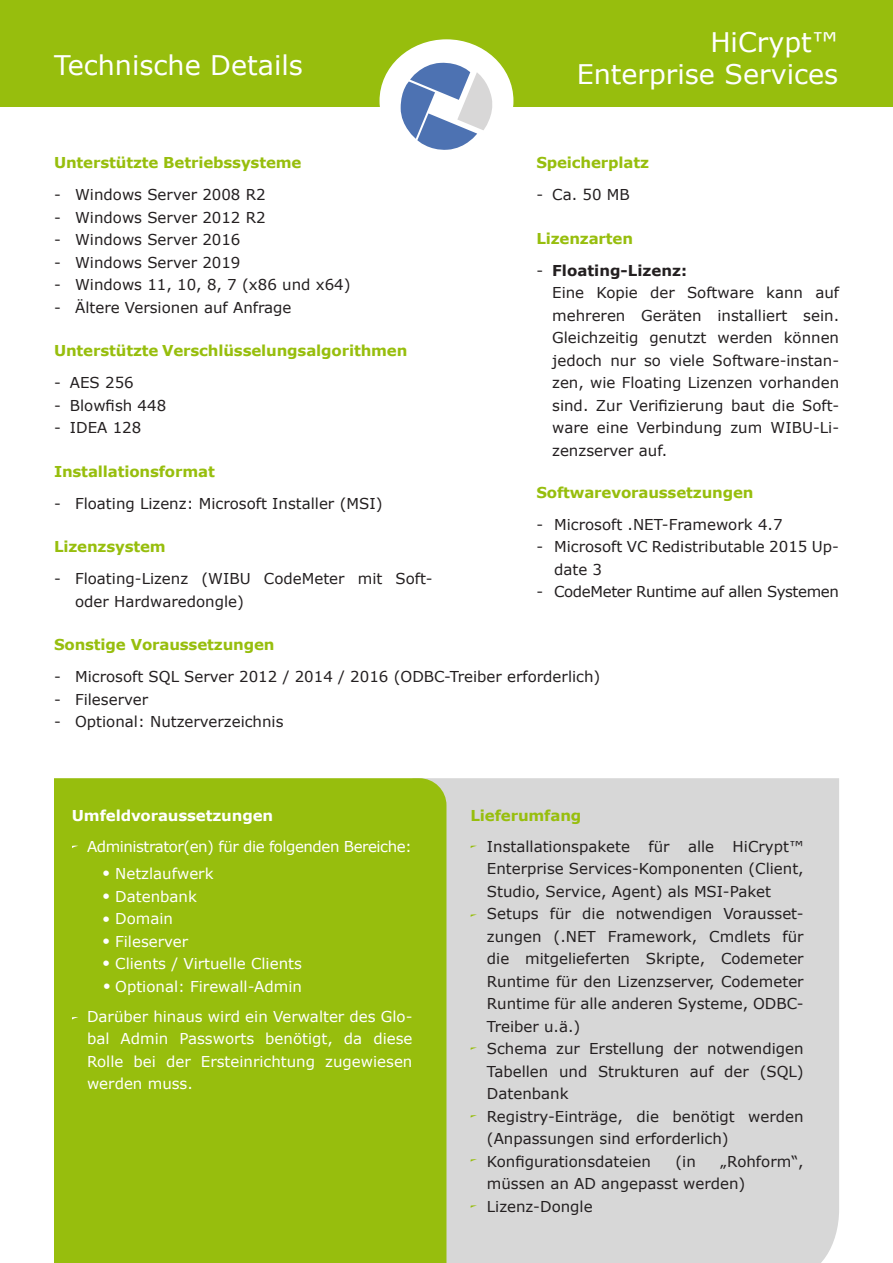
<style>
.page{position:relative;width:893px;height:1263px;background:#fff}
.page>*{position:absolute;margin:0;border:0;box-sizing:border-box;transform-origin:0 0}
.t1{font:27px/32.4px "Verdana";color:#fff;text-align:right}
.t2{font:15px/22.5px "Verdana";color:#231f20}
.t3{font:15px/22.5px "Verdana";color:#fff;text-align:justify}
.t4{font:700 15px "Verdana";letter-spacing:-.01em;color:#97be0d}
.t5{font:15px "Verdana";letter-spacing:-.03em;color:#fff}
.t6{font:700 15px "Verdana";letter-spacing:-.01em;color:#fff}
.t7{font:700 15px "Verdana";color:#231f20}
</style>
<div class="page">
<div style="left:446px;top:778px;width:393px;height:485px;background:#d7d7d7"></div>
<div style="left:0;top:0;width:893px;height:106px;background:#97be0d"></div>
<div style="left:379px;top:39px;width:134px;height:123px;background:#fff;border-radius:50%"></div>
<svg style="left:401px;top:62px;width:91px;height:88px"></svg>
<div style="left:54px;top:778px;width:392px;height:485px;background:#97be0d"></div>
<svg style="left:72px;top:845px;width:7px;height:3px"></svg>
<svg style="left:470px;top:845px;width:7px;height:3px"></svg>
<svg style="left:470px;top:914px;width:7px;height:3px"></svg>
<svg style="left:470px;top:1047px;width:7px;height:3px"></svg>
<svg style="left:470px;top:1115px;width:7px;height:3px"></svg>
<svg style="left:470px;top:1159px;width:7px;height:3px"></svg>
<svg style="left:470px;top:1205px;width:7px;height:3px"></svg>
<svg style="left:72px;top:1017px;width:7px;height:3px"></svg>
<h1 class="t1" style="left:54px;top:51px;width:250px">Technische Details</h1>
<p class="t4" style="left:54px;top:157px;width:249px">Unterstützte Betriebssysteme</p>
<p class="t2" style="left:54px;top:185px;width:8px;text-align:justify">- - - - - -</p>
<p class="t2" style="left:75px;top:185px;width:277px">Windows Server 2008 R2<br>Windows Server 2012 R2<br>Windows Server 2016<br>Windows Server 2019<br>Windows 11, 10, 8, 7 (x86 und x64)<br>Ältere Versionen auf Anfrage</p>
<p class="t4" style="left:54px;top:345px;width:355px">Unterstützte Verschlüsselungsalgorithmen</p>
<p class="t2" style="left:54px;top:373px;width:8px;text-align:justify">- - -</p>
<p class="t2" style="left:70px;top:373px;width:98px">AES 256<br>Blowfish 448<br>IDEA 128</p>
<p class="t4" style="left:54px;top:465px;width:162px">Installationsformat</p>
<p class="t2" style="left:54px;top:493px;width:8px">-</p>
<p class="t2" style="left:75px;top:493px;width:309px">Floating Lizenz: Microsoft Installer (MSI)</p>
<p class="t4" style="left:54px;top:541px;width:113px">Lizenzsystem</p>
<p class="t2" style="left:54px;top:569px;width:8px">-</p>
<p class="t2" style="left:75px;top:569px;width:359px">Floating-Lizenz (WIBU CodeMeter mit Soft&shy;oder Hardwaredongle)</p>
<p class="t4" style="left:54px;top:639px;width:222px">Sonstige Voraussetzungen</p>
<h1 class="t1" style="left:577px;top:28px;width:263px">HiCrypt™<br>Enterprise Services</h1>
<p class="t4" style="left:536px;top:157px;width:114px">Speicherplatz</p>
<p class="t2" style="left:536px;top:185px;width:8px">-</p>
<p class="t2" style="left:552px;top:185px;width:79px">Ca. 50 MB</p>
<p class="t4" style="left:536px;top:232px;width:98px">Lizenzarten</p>
<p class="t2" style="left:536px;top:260px;width:8px">-</p>
<p class="t7" style="left:552px;top:264px;width:136px">Floating-Lizenz:</p>
<p class="t2" style="left:552px;top:283px;width:288px;text-align:justify">Eine Kopie der Software kann auf mehreren Geräten installiert sein.<br>Gleichzeitig genutzt werden können jedoch nur so viele Software-instan&shy;zen, wie Floating Lizenzen vorhanden sind. Zur Verifizierung baut die Soft&shy;ware eine Verbindung zum WIBU-Li&shy;zenzserver auf.</p>
<p class="t4" style="left:536px;top:486px;width:219px">Softwarevoraussetzungen</p>
<p class="t2" style="left:536px;top:514px;width:8px">- -</p>
<p class="t2" style="left:536px;top:582px;width:8px">-</p>
<p class="t2" style="left:554px;top:514px;width:286px">Microsoft .NET-Framework 4.7<br>Microsoft VC Redistributable 2015 Up&shy;date 3<br>CodeMeter Runtime auf allen Systemen</p>
<p class="t2" style="left:54px;top:667px;width:8px;text-align:justify">- - -</p>
<p class="t2" style="left:75px;top:667px;width:527px">Microsoft SQL Server 2012 / 2014 / 2016 (ODBC-Treiber erforderlich)<br>Fileserver<br>Optional: Nutzerverzeichnis</p>
<p class="t6" style="left:72px;top:810px;width:203px">Umfeldvoraussetzungen</p>
<p class="t4" style="left:471px;top:810px;width:112px">Lieferumfang</p>
<p class="t5" style="left:87px;top:840px;width:326px">Administrator(en) für die folgenden Bereiche:</p>
<p class="t3" style="left:102px;top:864px;width:113px">• Netzlaufwerk</p>
<p class="t3" style="left:102px;top:886px;width:96px">• Datenbank</p>
<p class="t3" style="left:102px;top:909px;width:73px">• Domain</p>
<p class="t3" style="left:102px;top:931px;width:88px">• Fileserver</p>
<p class="t3" style="left:102px;top:954px;width:201px">• Clients / Virtuelle Clients</p>
<p class="t3" style="left:103px;top:976px;width:201px">• Optional: Firewall-Admin</p>
<p class="t3" style="left:87px;top:1006px;width:327px">Darüber hinaus wird ein Verwalter des Glo&shy;bal Admin Passworts benötigt, da diese Rolle bei der Ersteinrichtung zugewiesen werden muss.</p>
<p class="t2" style="left:487px;top:836px;width:318px">Installationspakete für alle HiCrypt™ Enterprise Services-Komponenten (Client, Studio, Service, Agent) als MSI-Paket Setups für die notwendigen Vorausset&shy;zungen (.NET Framework, Cmdlets für die mitgelieferten Skripte, Codemeter Runtime für den Lizenzserver, Codemeter Runtime für alle anderen Systeme, ODBC-Treiber u.ä.)<br>Schema zur Erstellung der notwendigen Tabellen und Strukturen auf der (SQL)<br>Datenbank<br>Registry-Einträge, die benötigt werden (Anpassungen sind erforderlich)<br>Konfigurationsdateien</p>
<p class="t2" style="left:487px;top:1150px;width:318px;text-indent:234px">„Rohform“, müssen an AD angepasst werden)<br>Lizenz-Dongle</p>
<p class="t2" style="left:675px;top:1150px;width:22px">(in</p>
</div>
